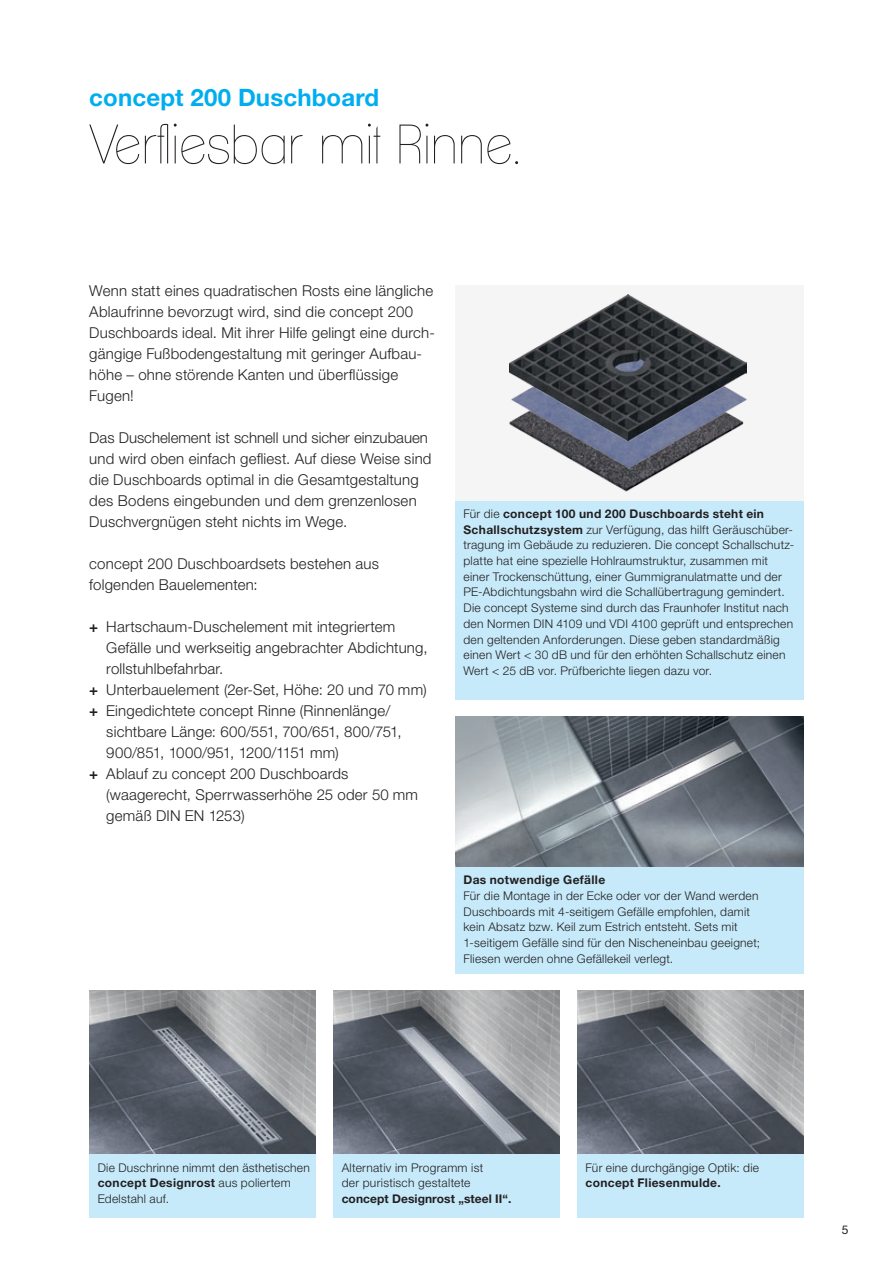
<style>
.page{position:relative;width:893px;height:1263px;background:#fff}
.page>*{position:absolute;margin:0;border:0;box-sizing:border-box;transform-origin:0 0}
.t1{font:100 54px "Clemente P Daa";letter-spacing:.015em;color:#231f20}
.t2{font:700 24px "Helvetica Neue LT Std";letter-spacing:.005em;color:#00aeef}
.t3{font:300 15px/21px "Helvetica Neue LT Std";letter-spacing:.015em;color:#231f20}
.t4{font:300 12px/15.8px "Helvetica Neue LT Std";letter-spacing:.02em;color:#231f20}
.t5{font:700 12px "Helvetica Neue LT Std";letter-spacing:.025em;color:#231f20}
.t6{font:700 12px "Helvetica Neue LT Std";letter-spacing:.005em;color:#231f20}
.t7{font:12px "Helvetica Neue LT Std";color:#231f20}
.s1{font-weight:700}
</style>
<div class="page">
<img style="left:89px;top:991px;width:227px;height:163px">
<div style="left:89px;top:1154px;width:227px;height:64px;background:#c6eafa"></div>
<img style="left:333px;top:991px;width:227px;height:163px">
<div style="left:333px;top:1154px;width:227px;height:64px;background:#c6eafa"></div>
<img style="left:577px;top:991px;width:227px;height:163px">
<div style="left:577px;top:1154px;width:227px;height:64px;background:#c6eafa"></div>
<img style="left:455px;top:716px;width:349px;height:151px">
<div style="left:455px;top:867px;width:349px;height:106px;background:#c6eafa"></div>
<img style="left:598px;top:476px;width:57px;height:16px">
<img style="left:508px;top:362px;width:240px;height:114px">
<img style="left:510px;top:294px;width:237px;height:146px">
<div style="left:455px;top:501px;width:349px;height:198px;background:#c6eafa"></div>
<h2 class="t2" style="left:89px;top:83px;width:291px">concept 200 Duschboard</h2>
<h1 class="t1" style="left:89px;top:113px;width:432px">Verfliesbar mit Rinne.</h1>
<p class="t3" style="left:89px;top:279px;width:347px">Wenn statt eines quadratischen Rosts eine längliche Ablaufrinne bevorzugt wird, sind die concept 200<br>Duschboards ideal. Mit ihrer Hilfe gelingt eine durch&shy;gängige Fußbodengestaltung mit geringer Aufbau&shy;höhe – ohne störende Kanten und überflüssige Fugen!</p>
<p class="t3" style="left:89px;top:426px;width:344px">Das Duschelement ist schnell und sicher einzubauen und wird oben einfach gefliest. Auf diese Weise sind die Duschboards optimal in die Gesamtgestaltung des Bodens eingebunden und dem grenzenlosen Duschvergnügen steht nichts im Wege.</p>
<p class="t3" style="left:89px;top:552px;width:291px">concept 200 Duschboardsets bestehen aus folgenden Bauelementen:</p>
<p class="t3" style="left:89px;top:615px;width:307px"><span class="s1">+</span> Hartschaum-Duschelement mit integriertem</p>
<p class="t3" style="left:106px;top:636px;width:323px">Gefälle und werkseitig angebrachter Abdichtung,</p>
<p class="t3" style="left:106px;top:657px;width:119px">rollstuhlbefahrbar.</p>
<p class="t3" style="left:89px;top:678px;width:339px"><span class="s1">+</span> Unterbauelement (2er-Set, Höhe: 20 und 70 mm)</p>
<p class="t3" style="left:89px;top:699px;width:303px"><span class="s1">+</span> Eingedichtete concept Rinne (Rinnenlänge/</p>
<p class="t3" style="left:106px;top:720px;width:297px">sichtbare Länge: 600/551, 700/651, 800/751,</p>
<p class="t3" style="left:106px;top:741px;width:234px">900/851, 1000/951, 1200/1151 mm)</p>
<p class="t3" style="left:89px;top:762px;width:261px"><span class="s1">+</span> Ablauf zu concept 200 Duschboards</p>
<p class="t3" style="left:106px;top:783px;width:313px">(waagerecht, Sperrwasserhöhe 25 oder 50 mm</p>
<p class="t3" style="left:106px;top:804px;width:140px">gemäß DIN EN 1253)</p>
<p class="t4" style="left:463px;top:505px;width:332px">Für die <span class="s1">concept 100 und 200 Duschboards steht ein Schallschutzsystem</span> zur Verfügung, das hilft Geräuschüber&shy;tragung im Gebäude zu reduzieren. Die concept Schallschutz&shy;platte hat eine spezielle Hohlraumstruktur, zusammen mit einer Trockenschüttung, einer Gummigranulatmatte und der PE-Abdichtungsbahn wird die Schallübertragung gemindert.<br>Die concept Systeme sind durch das Fraunhofer Institut nach den Normen DIN 4109 und VDI 4100 geprüft und entsprechen den geltenden Anforderungen. Diese geben standardmäßig einen Wert &lt; 30 dB und für den erhöhten Schallschutz einen Wert &lt; 25 dB vor. Prüfberichte liegen dazu vor.</p>
<p class="t5" style="left:463px;top:872px;width:143px">Das notwendige Gefälle</p>
<p class="t4" style="left:463px;top:887px;width:298px">Für die Montage in der Ecke oder vor der Wand werden Duschboards mit 4-seitigem Gefälle empfohlen, damit kein Absatz bzw. Keil zum Estrich entsteht. Sets mit 1-seitigem Gefälle sind für den Nischeneinbau geeignet; Fliesen werden ohne Gefällekeil verlegt.</p>
<p class="t4" style="left:98px;top:1159px;width:214px">Die Duschrinne nimmt den ästhetischen <span class="s1">concept Designrost</span> aus poliertem<br>Edelstahl auf.</p>
<p class="t4" style="left:342px;top:1159px;width:143px">Alternativ im Programm ist der puristisch gestaltete</p>
<p class="t6" style="left:342px;top:1191px;width:171px">concept Designrost „steel II“.</p>
<p class="t4" style="left:585px;top:1159px;width:175px">Für eine durchgängige Optik: die</p>
<p class="t5" style="left:585px;top:1176px;width:137px">concept Fliesenmulde.</p>
<p class="t7" style="left:842px;top:1222px;width:8px">5</p>
</div>
